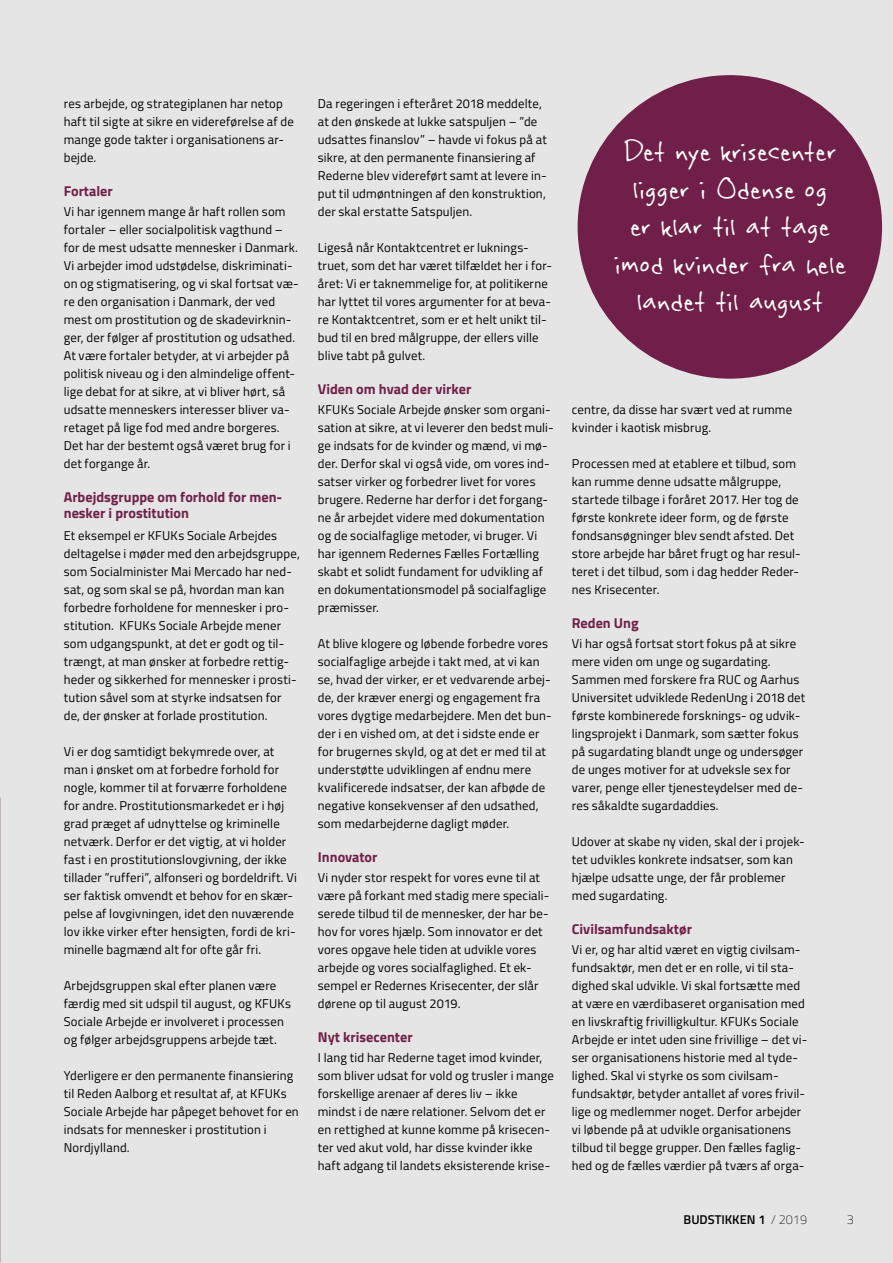
<style>
.page{position:relative;width:893px;height:1263px;background:#e4e5e4}
.page>*{position:absolute;margin:0;border:0;box-sizing:border-box;transform-origin:0 0}
.t1{font:34.5px/37.5px "Rabiohead";letter-spacing:.005em;color:#fff;text-align:center}
.t2{font:700 14.25px/15.8px "Titillium Web";color:#702048}
.t3{font:12.75px/18px "Titillium Web";letter-spacing:.015em;color:#000}
.t4{font:600 12.75px "Titillium Web";color:#000}
.t5{font:100 12.75px "Titillium Web";color:#000}
.s1{font-weight:100}
</style>
<div class="page">
<div style="left:578px;top:75px;width:304px;height:304px;background:#702048;border-radius:50%"></div>
<p class="t3" style="left:64px;top:94px;width:232px">res arbejde, og strategiplanen har netop haft til sigte at sikre en videreførelse af de mange gode takter i organisationens ar&shy;bejde.</p>
<p class="t2" style="left:64px;top:182px;width:51px">Fortaler</p>
<p class="t3" style="left:64px;top:202px;width:237px">Vi har igennem mange år haft rollen som fortaler – eller socialpolitisk vagthund – for de mest udsatte mennesker i Danmark.<br>Vi arbejder imod udstødelse, diskriminati&shy;on og stigmatisering, og vi skal fortsat væ&shy;re den organisation i Danmark, der ved mest om prostitution og de skadevirknin&shy;ger, der følger af prostitution og udsathed.<br>At være fortaler betyder, at vi arbejder på politisk niveau og i den almindelige offent&shy;lige debat for at sikre, at vi bliver hørt, så udsatte menneskers interesser bliver va&shy;retaget på lige fod med andre borgeres.<br>Det har der bestemt også været brug for i det forgange år.</p>
<p class="t2" style="left:64px;top:488px;width:220px">Arbejdsgruppe om forhold for men&shy;nesker i prostitution</p>
<p class="t3" style="left:64px;top:526px;width:238px">Et eksempel er KFUKs Sociale Arbejdes deltagelse i møder med den arbejdsgruppe, som Socialminister Mai Mercado har ned&shy;sat, og som skal se på, hvordan man kan forbedre forholdene for mennesker i pro&shy;stitution. KFUKs Sociale Arbejde mener som udgangspunkt, at det er godt og til&shy;trængt, at man ønsker at forbedre rettig&shy;heder og sikkerhed for mennesker i prosti&shy;tution såvel som at styrke indsatsen for de, der ønsker at forlade prostitution.</p>
<p class="t3" style="left:64px;top:742px;width:235px">Vi er dog samtidigt bekymrede over, at man i ønsket om at forbedre forhold for nogle, kommer til at forværre forholdene for andre. Prostitutionsmarkedet er i høj grad præget af udnyttelse og kriminelle netværk. Derfor er det vigtig, at vi holder fast i en prostitutionslovgivning, der ikke tillader ”rufferi”, alfonseri og bordeldrift. Vi ser faktisk omvendt et behov for en skær&shy;pelse af lovgivningen, idet den nuværende lov ikke virker efter hensigten, fordi de kri&shy;minelle bagmænd alt for ofte går fri.</p>
<p class="t3" style="left:64px;top:976px;width:229px">Arbejdsgruppen skal efter planen være færdig med sit udspil til august, og KFUKs Sociale Arbejde er involveret i processen og følger arbejdsgruppens arbejde tæt.</p>
<p class="t3" style="left:64px;top:1066px;width:236px">Yderligere er den permanente finansiering til Reden Aalborg et resultat af, at KFUKs Sociale Arbejde har påpeget behovet for en indsats for mennesker i prostitution i Nordjylland.</p>
<p class="t3" style="left:318px;top:94px;width:230px">Da regeringen i efteråret 2018 meddelte, at den ønskede at lukke satspuljen – ”de udsattes finanslov” – havde vi fokus på at sikre, at den permanente finansiering af Rederne blev videreført samt at levere in&shy;put til udmøntningen af den konstruktion, der skal erstatte Satspuljen.</p>
<p class="t3" style="left:318px;top:238px;width:236px">Ligeså når Kontaktcentret er luknings&shy;truet, som det har været tilfældet her i for&shy;året: Vi er taknemmelige for, at politikerne har lyttet til vores argumenter for at beva&shy;re Kontaktcentret, som er et helt unikt til&shy;bud til en bred målgruppe, der ellers ville blive tabt på gulvet.</p>
<p class="t2" style="left:318px;top:380px;width:155px">Viden om hvad der virker</p>
<p class="t3" style="left:318px;top:400px;width:237px">KFUKs Sociale Arbejde ønsker som organi&shy;sation at sikre, at vi leverer den bedst muli&shy;ge indsats for de kvinder og mænd, vi mø&shy;der. Derfor skal vi også vide, om vores ind&shy;satser virker og forbedrer livet for vores brugere. Rederne har derfor i det forgang&shy;ne år arbejdet videre med dokumentation og de socialfaglige metoder, vi bruger. Vi har igennem Redernes Fælles Fortælling skabt et solidt fundament for udvikling af en dokumentationsmodel på socialfaglige præmisser.</p>
<p class="t3" style="left:318px;top:634px;width:235px">At blive klogere og løbende forbedre vores socialfaglige arbejde i takt med, at vi kan se, hvad der virker, er et vedvarende arbej&shy;de, der kræver energi og engagement fra vores dygtige medarbejdere. Men det bun&shy;der i en vished om, at det i sidste ende er for brugernes skyld, og at det er med til at understøtte udviklingen af endnu mere kvalificerede indsatser, der kan afbøde de negative konsekvenser af den udsathed, som medarbejderne dagligt møder.</p>
<p class="t2" style="left:318px;top:848px;width:61px">Innovator</p>
<p class="t3" style="left:318px;top:868px;width:233px">Vi nyder stor respekt for vores evne til at være på forkant med stadig mere speciali&shy;serede tilbud til de mennesker, der har be&shy;hov for vores hjælp. Som innovator er det vores opgave hele tiden at udvikle vores arbejde og vores socialfaglighed. Et ek&shy;sempel er Redernes Krisecenter, der slår dørene op til august 2019.</p>
<p class="t2" style="left:318px;top:1028px;width:96px">Nyt krisecenter</p>
<p class="t3" style="left:318px;top:1048px;width:238px">I lang tid har Rederne taget imod kvinder, som bliver udsat for vold og trusler i mange forskellige arenaer af deres liv – ikke mindst i de nære relationer. Selvom det er en rettighed at kunne komme på krisecen&shy;ter ved akut vold, har disse kvinder ikke haft adgang til landets eksisterende krise-</p>
<h1 class="t1" style="left:614px;top:131px;width:233px">Det nye krisecenter ligger i Odense og<br>er klar til at tage imod kvinder fra hele landet til august</h1>
<p class="t3" style="left:572px;top:400px;width:222px">centre, da disse har svært ved at rumme kvinder i kaotisk misbrug.</p>
<p class="t3" style="left:572px;top:454px;width:230px">Processen med at etablere et tilbud, som kan rumme denne udsatte målgruppe, startede tilbage i foråret 2017. Her tog de første konkrete ideer form, og de første fondsansøgninger blev sendt afsted. Det store arbejde har båret frugt og har resul&shy;teret i det tilbud, som i dag hedder Reder&shy;nes Krisecenter.</p>
<p class="t2" style="left:572px;top:614px;width:68px">Reden Ung</p>
<p class="t3" style="left:572px;top:634px;width:235px">Vi har også fortsat stort fokus på at sikre mere viden om unge og sugardating.<br>Sammen med forskere fra RUC og Aarhus Universitet udviklede RedenUng i 2018 det første kombinerede forsknings- og udvik&shy;lingsprojekt i Danmark, som sætter fokus på sugardating blandt unge og undersøger de unges motiver for at udveksle sex for varer, penge eller tjenesteydelser med de&shy;res såkaldte sugardaddies.</p>
<p class="t3" style="left:572px;top:832px;width:234px">Udover at skabe ny viden, skal der i projek&shy;tet udvikles konkrete indsatser, som kan hjælpe udsatte unge, der får problemer med sugardating.</p>
<p class="t2" style="left:572px;top:920px;width:122px">Civilsamfundsaktør</p>
<p class="t3" style="left:572px;top:940px;width:237px">Vi er, og har altid været en vigtig civilsam&shy;fundsaktør, men det er en rolle, vi til sta&shy;dighed skal udvikle. Vi skal fortsætte med at være en værdibaseret organisation med en livskraftig frivilligkultur. KFUKs Sociale Arbejde er intet uden sine frivillige – det vi&shy;ser organisationens historie med al tyde&shy;lighed. Skal vi styrke os som civilsam&shy;fundsaktør, betyder antallet af vores frivil&shy;lige og medlemmer noget. Derfor arbejder vi løbende på at udvikle organisationens tilbud til begge grupper. Den fælles faglig&shy;hed og de fælles værdier på tværs af orga-</p>
<p class="t4" style="left:683px;top:1210px;width:125px">BUDSTIKKEN 1 <span class="s1">/ 2019</span></p>
<p class="t5" style="left:847px;top:1210px;width:9px">3</p>
</div>
